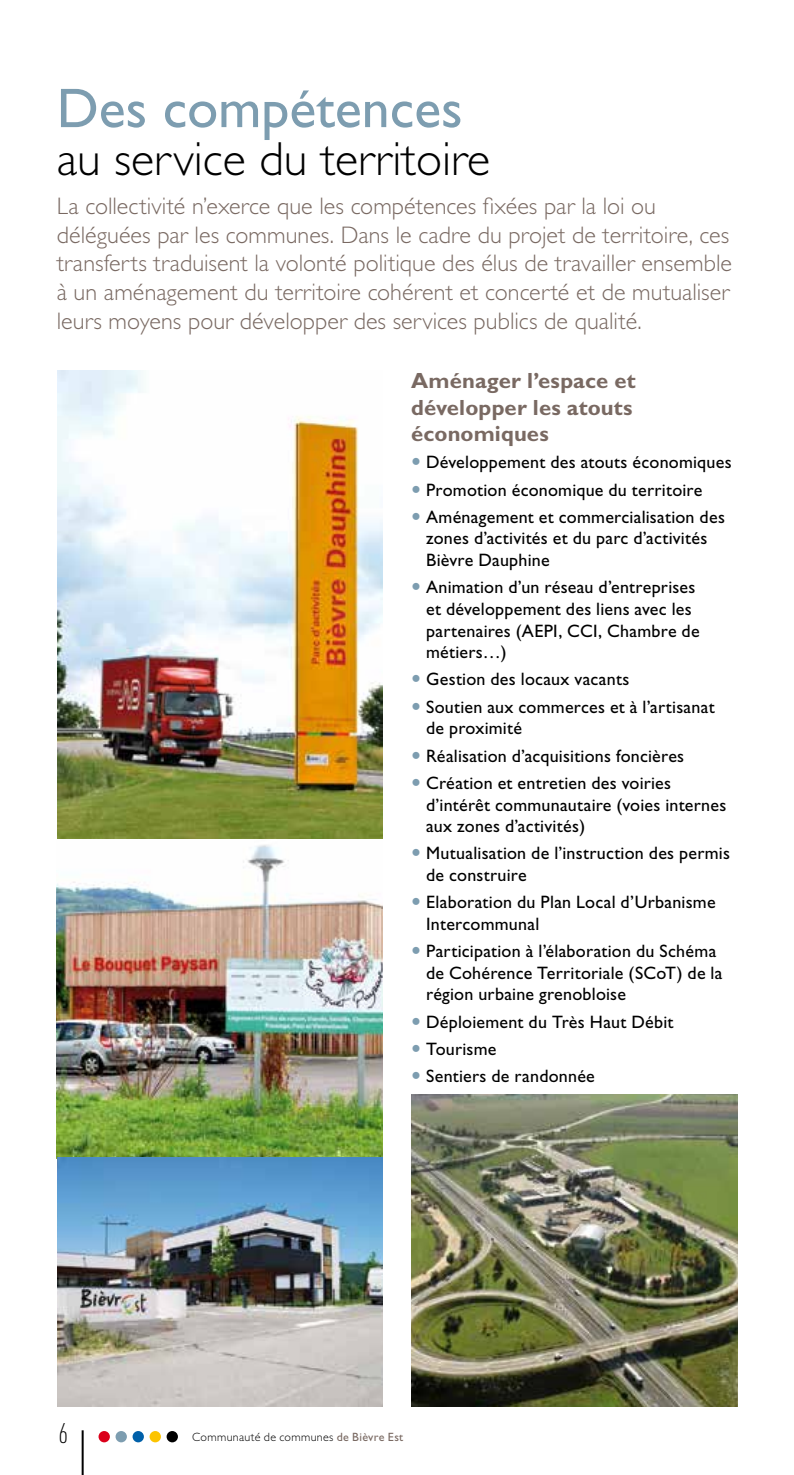
<style>
.page{position:relative;width:794px;height:1475px;background:#fff}
.page>*{position:absolute;margin:0;border:0;box-sizing:border-box;transform-origin:0 0}
.t1{font:56px "Gill Sans";color:#7d9db0}
.t2{font:300 48px "Gill Sans";color:#000}
.t3{font:300 28px "DIN Cond";color:#000}
.t4{font:300 24px/28.8px "Gill Sans";color:#796962}
.t5{font:700 22px/26.4px "Gill Sans";letter-spacing:.005em;color:#796962}
.t6{font:18px/21.6px "Gill Sans";letter-spacing:.015em;color:#000}
.t7{font:300 12px "Gill Sans";letter-spacing:.03em;color:#000}
.s1{font-weight:400;color:#796962}
</style>
<div class="page">
<hr style="left:82px;top:1429px;width:2px;height:45px;background:#000">
<div style="left:99px;top:1430px;width:11px;height:11px;background:#db001b;border-radius:50%"></div>
<div style="left:116px;top:1430px;width:11px;height:11px;background:#7d9db0;border-radius:50%"></div>
<div style="left:133px;top:1430px;width:11px;height:11px;background:#0060a9;border-radius:50%"></div>
<div style="left:150px;top:1430px;width:11px;height:11px;background:#fcc400;border-radius:50%"></div>
<div style="left:167px;top:1430px;width:11px;height:11px;background:#000;border-radius:50%"></div>
<img style="left:57px;top:823px;width:326px;height:583px">
<img style="left:58px;top:370px;width:325px;height:468px">
<img style="left:411px;top:1094px;width:326px;height:312px">
<h1 class="t1" style="left:57px;top:76px;width:407px">Des compétences</h1>
<h2 class="t2" style="left:57px;top:132px;width:435px">au service du territoire</h2>
<p class="t4" style="left:57px;top:191px;width:677px">La collectivité n’exerce que les compétences fixées par la loi ou déléguées par les communes. Dans le cadre du projet de territoire, ces transferts traduisent la volonté politique des élus de travailler ensemble à un aménagement du territoire cohérent et concerté et de mutualiser leurs moyens pour développer des services publics de qualité.</p>
<p class="t5" style="left:411px;top:367px;width:226px">Aménager l’espace et développer les atouts économiques</p>
<p class="t6" style="left:426px;top:448px;width:307px;line-height:27.2px">Développement des atouts économiques<br>Promotion économique du territoire<br>Aménagement et commercialisation des</p>
<p class="t6" style="left:426px;top:527px;width:283px">zones d’activités et du parc d’activités<br>Bièvre Dauphine</p>
<p class="t6" style="left:426px;top:576px;width:275px">Animation d’un réseau d’entreprises et développement des liens avec les partenaires (AEPI, CCI, Chambre de métiers…)</p>
<p class="t6" style="left:426px;top:665px;width:290px;line-height:27.2px">Gestion des locaux vacants<br>Soutien aux commerces et à l’artisanat</p>
<p class="t6" style="left:426px;top:714px;width:259px;line-height:27.2px">de proximité<br>Réalisation d’acquisitions foncières<br>Création et entretien des voiries</p>
<p class="t6" style="left:426px;top:793px;width:302px">d’intérêt communautaire (voies internes aux zones d’activités)</p>
<p class="t6" style="left:426px;top:842px;width:305px">Mutualisation de l’instruction des permis de construire</p>
<p class="t6" style="left:426px;top:891px;width:291px">Elaboration du Plan Local d’Urbanisme<br>Intercommunal</p>
<p class="t6" style="left:426px;top:940px;width:298px">Participation à l’élaboration du Schéma de Cohérence Territoriale (SCoT) de la région urbaine grenobloise</p>
<p class="t6" style="left:426px;top:1008px;width:249px;line-height:27.2px">Déploiement du Très Haut Débit<br>Tourisme<br>Sentiers de randonnée</p>
<h3 class="t3" style="left:58px;top:1416px;width:11px">6</h3>
<p class="t7" style="left:192px;top:1429px;width:213px">Communauté de communes <span class="s1">de Bièvre Est</span></p>
</div>
